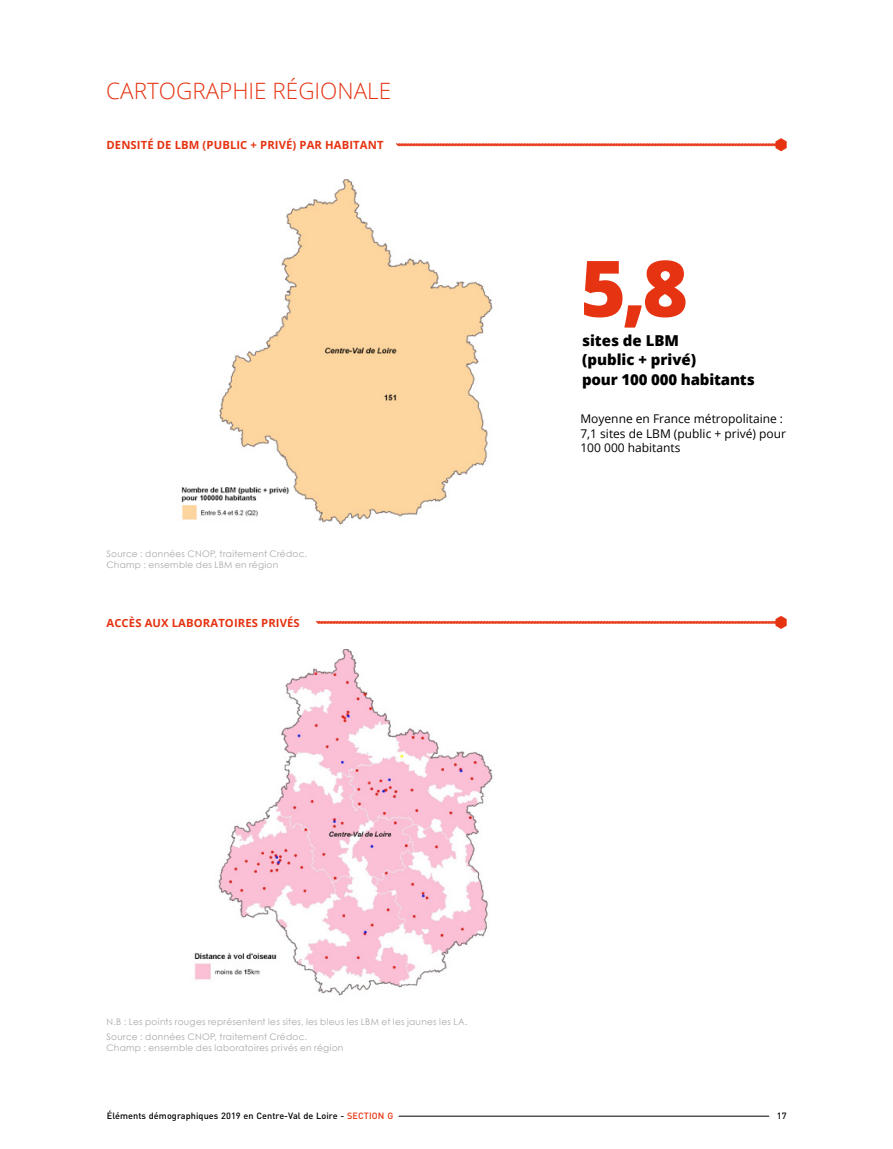
<style>
.page{position:relative;width:893px;height:1149px;background:#fff}
.page>*{position:absolute;margin:0;border:0;box-sizing:border-box;transform-origin:0 0}
.t1{font:800 77.85px "Open Sans";color:#e63312}
.t2{font:300 22.5px "Open Sans";color:#e63312}
.t3{font:800 15px/19.5px "Open Sans";color:#000}
.t4{font:12px/14.4px "Open Sans";color:#000}
.t5{font:700 11.25px "Open Sans";letter-spacing:.01em;color:#e63312}
.t6{font:9px/10.8px "Century Gothic";letter-spacing:.03em;color:#a8a8a7}
.t7{font:500 9px "DIN Pro";letter-spacing:.005em;color:#000}
.s1{color:#e63312}
</style>
<div class="page">
<hr style="left:399px;top:1115px;width:370px;height:1px;background:#000">
<svg style="left:396px;top:138px;width:391px;height:13px"></svg>
<svg style="left:316px;top:616px;width:471px;height:12px"></svg>
<img style="left:181px;top:179px;width:312px;height:346px">
<img style="left:194px;top:649px;width:299px;height:347px">
<h2 class="t2" style="left:106px;top:75px;width:286px">CARTOGRAPHIE RÉGIONALE</h2>
<p class="t5" style="left:106px;top:137px;width:279px">DENSITÉ DE LBM (PUBLIC + PRIVÉ) PAR HABITANT</p>
<p class="t6" style="left:106px;top:548px;width:202px">Source : données CNOP, traitement Crédoc.<br>Champ : ensemble des LBM en région</p>
<p class="t5" style="left:106px;top:614px;width:195px">ACCÈS AUX LABORATOIRES PRIVÉS</p>
<h1 class="t1" style="left:580px;top:229px;width:109px">5,8</h1>
<h3 class="t3" style="left:582px;top:329px;width:174px">sites de LBM<br>(public + privé)<br>pour 100 000 habitants</h3>
<h3 class="t4" style="left:580px;top:411px;width:207px">Moyenne en France métropolitaine :<br>7,1 sites de LBM (public + privé) pour<br>100 000 habitants</h3>
<p class="t6" style="left:106px;top:1013px;width:363px;line-height:15px">N.B : Les points rouges représentent les sites, les bleus les LBM et les jaunes les LA.<br>Source : données CNOP, traitement Crédoc.</p>
<p class="t6" style="left:106px;top:1041px;width:238px">Champ : ensemble des laboratoires privés en région</p>
<p class="t7" style="left:107px;top:1109px;width:288px">Éléments démographiques 2019 en Centre-Val de Loire - <span class="s1">SECTION G</span></p>
<p class="t7" style="left:777px;top:1109px;width:11px">17</p>
</div>
